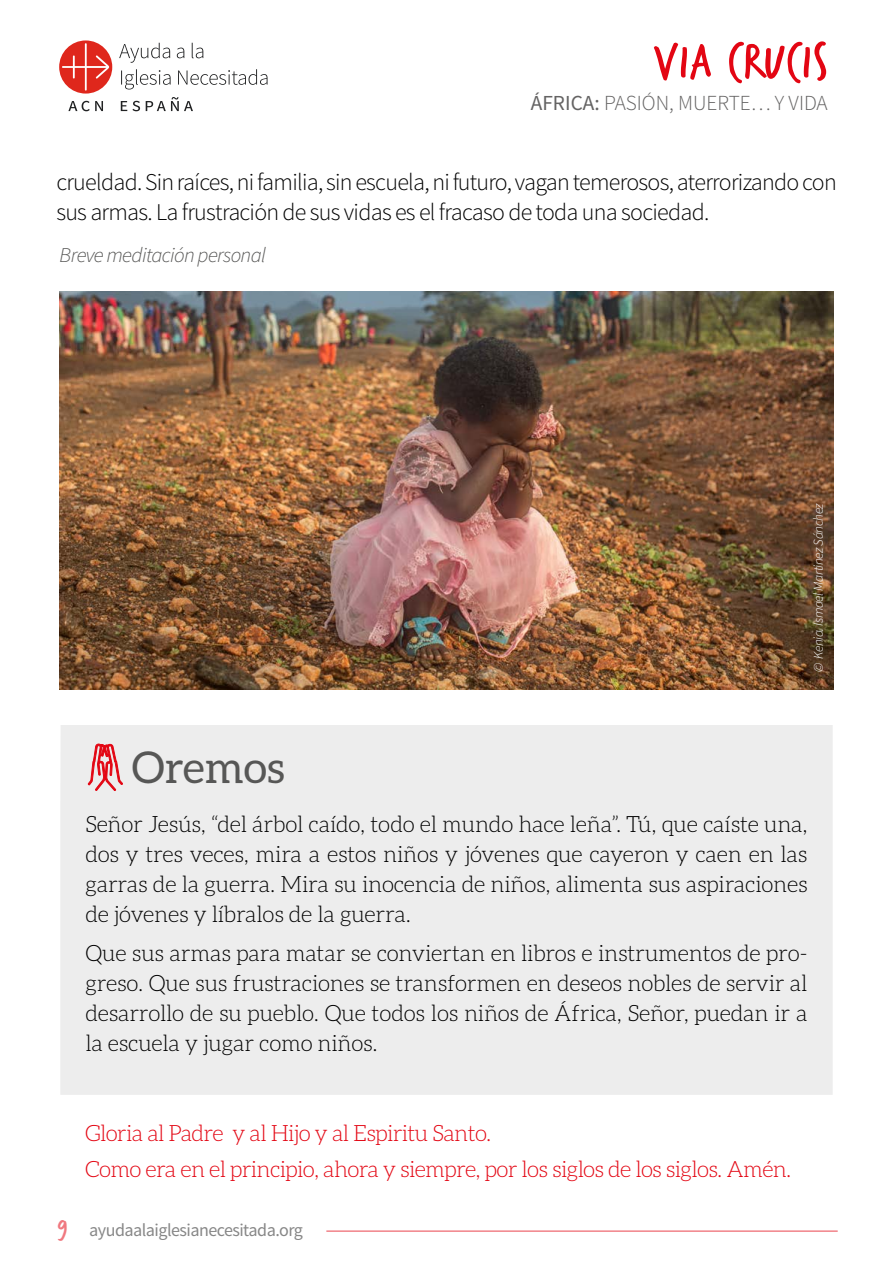
<style>
.page{position:relative;width:893px;height:1263px;background:#fff}
.page>*{position:absolute;margin:0;border:0;box-sizing:border-box;transform-origin:0 0}
.t1{font:52.05px "Trash Hand";letter-spacing:.04em;color:#e30613}
.t2{font:43.95px "Aleo";color:#575756}
.t3{font:300 24px/30px "Source Sans Pro";letter-spacing:-.03em;color:#000}
.t4{font:300 22.5px/30px "Aleo";letter-spacing:-.01em;color:#000;text-align:justify}
.t5{font:300 22.5px/36px "Aleo";letter-spacing:-.03em;color:#e30613}
.t6{font:300 21.45px "Source Sans Pro";color:#646363}
.t7{font:italic 300 21px "Source Sans Pro";letter-spacing:-.03em;color:#575756}
.t8{font:18px "Source Sans Pro";letter-spacing:-.03em;color:#878787}
.t9{font:italic 300 13.5px "Source Sans Pro";letter-spacing:-.03em;color:#fff}
.s1{font-weight:400}
.s2{font-family:"ain";font-size:54px;color:#e30613}
.s3{font-family:"Trash Hand";font-size:28.5px;color:#ea444e}
</style>
<div class="page">
<svg style="left:119px;top:43px;width:149px;height:68px"></svg>
<svg style="left:68px;top:101px;width:35px;height:10px"></svg>
<svg style="left:59px;top:40px;width:53px;height:54px"></svg>
<svg style="left:62px;top:43px;width:47px;height:48px"></svg>
<hr style="left:326px;top:1231px;width:512px;height:1px;background:#ea444e">
<div style="left:60px;top:725px;width:773px;height:370px;background:#ededed"></div>
<img style="left:60px;top:291px;width:773px;height:399px">
<h1 class="t1" style="left:653px;top:36px;width:176px">VIA CRUCIS</h1>
<p class="t6" style="left:531px;top:90px;width:298px"><span class="s1">ÁFRICA:</span> PASIÓN, MUERTE… Y VIDA</p>
<p class="t3" style="left:56px;top:167px;width:782px">crueldad. Sin raíces, ni familia, sin escuela, ni futuro, vagan temerosos, aterrorizando con sus armas. La frustración de sus vidas es el fracaso de toda una sociedad.</p>
<p class="t7" style="left:60px;top:242px;width:208px">Breve meditación personal</p>
<h2 class="t2" style="left:79px;top:743px;width:208px"><span class="s2">y</span>Oremos</h2>
<p class="t9" style="left:810px;top:672px;width:171px;rotate:-90deg">© Kenia. Ismael Martinez Sánchez</p>
<p class="t4" style="left:85px;top:809px;width:724px">Señor Jesús, “del árbol caído, todo el mundo hace leña”. Tú, que caíste una, dos y tres veces, mira a estos niños y jóvenes que cayeron y caen en las garras de la guerra. Mira su inocencia de niños, alimenta sus aspiraciones de jóvenes y líbralos de la guerra.</p>
<p class="t4" style="left:85px;top:938px;width:724px">Que sus armas para matar se conviertan en libros e instrumentos de pro&shy;greso. Que sus frustraciones se transformen en deseos nobles de servir al desarrollo de su pueblo. Que todos los niños de África, Señor, puedan ir a la escuela y jugar como niños.</p>
<p class="t5" style="left:85px;top:1115px;width:708px">Gloria al Padre y al Hijo y al Espiritu Santo.<br>Como era en el principio, ahora y siempre, por los siglos de los siglos. Amén.</p>
<p class="t8" style="left:57px;top:1218px;width:247px"><span class="s3">9</span> ayudaalaiglesianecesitada.org</p>
</div>
